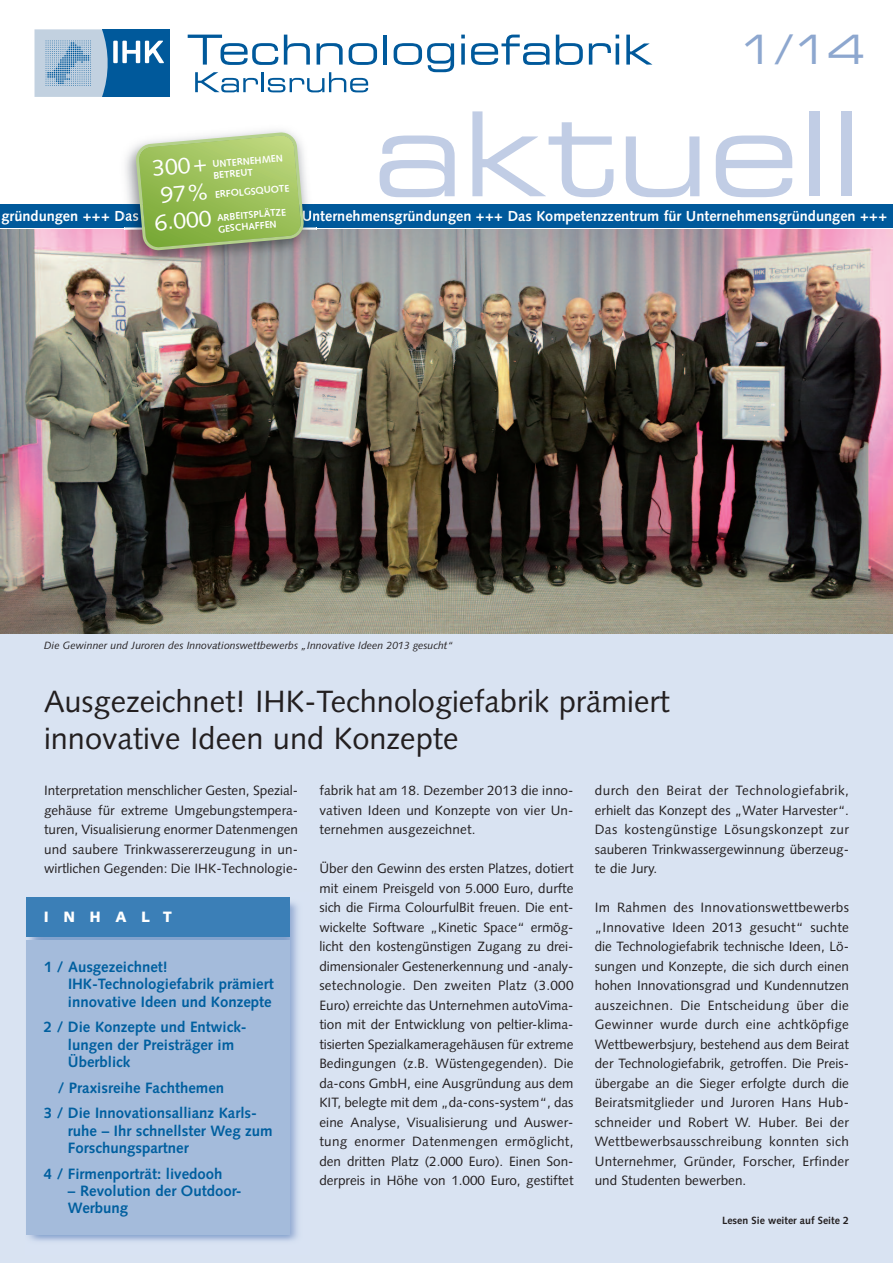
<style>
.page{position:relative;width:893px;height:1263px;background:#fff}
.page>*{position:absolute;margin:0;border:0;box-sizing:border-box;transform-origin:0 0}
.t1{font:117.15px "Eurostile Extended Two";color:#c1cde5}
.t2{font:40.5px "Eurostile Extended Two";color:#8da7cf}
.t3{font:30.75px/37.5px "Syntax";color:#231f20}
.t4{font:22.95px/27px "Syntax";color:#fff;text-align:center}
.t5{font:700 15px/17.2px "Syntax";color:#005f9f}
.t6{font:900 15px "Syntax";letter-spacing:.97em;color:#fff}
.t7{font:700 14.55px "Syntax";color:#fff}
.t8{font:13.5px/19.5px "Syntax";color:#231f20;text-align:justify}
.t9{font:italic 10.5px "Syntax";color:#231f20}
.t10{font:700 10.5px "Syntax";color:#231f20}
.t11{font:700 9.75px/11.4px "Syntax";color:#fff}
</style>
<div class="page">
<div style="left:0;top:230px;width:893px;height:1033px;background:#d9e3f2"></div>
<img style="left:0;top:230px;width:893px;height:404px">
<div style="left:102px;top:29px;width:68px;height:68px;background:#00599b"></div>
<div style="left:113px;top:41px;width:5px;height:22px;background:#fff"></div>
<svg style="left:122px;top:41px;width:42px;height:22px"></svg>
<svg style="left:34px;top:29px;width:74px;height:68px"></svg>
<svg style="left:195px;top:72px;width:63px;height:20px"></svg>
<hr style="left:261px;top:72px;width:2px;height:20px;background:#00599b">
<svg style="left:268px;top:72px;width:100px;height:20px"></svg>
<svg style="left:188px;top:35px;width:90px;height:30px"></svg>
<svg style="left:284px;top:35px;width:26px;height:30px"></svg>
<svg style="left:317px;top:43px;width:26px;height:22px"></svg>
<svg style="left:349px;top:43px;width:28px;height:22px"></svg>
<hr style="left:384px;top:35px;width:3px;height:30px;background:#00599b">
<svg style="left:394px;top:43px;width:60px;height:29px"></svg>
<svg style="left:461px;top:43px;width:4px;height:22px"></svg>
<svg style="left:461px;top:35px;width:4px;height:3px"></svg>
<svg style="left:471px;top:35px;width:78px;height:30px"></svg>
<svg style="left:556px;top:35px;width:27px;height:30px"></svg>
<svg style="left:589px;top:35px;width:30px;height:30px"></svg>
<svg style="left:626px;top:35px;width:26px;height:30px"></svg>
<div style="left:0;top:204px;width:893px;height:23px;background:#00599b"></div>
<img style="left:125px;top:227px;width:191px;height:3px">
<img style="left:125px;top:130px;width:183px;height:74px">
<img style="left:125px;top:230px;width:193px;height:44px">
<img style="left:131px;top:204px;width:184px;height:23px">
<img style="left:123px;top:210px;width:12px;height:14px">
<svg style="left:135px;top:132px;width:169px;height:119px"></svg>
<img style="left:26px;top:897px;width:272px;height:344px">
<div style="left:26px;top:940px;width:263px;height:294px;background:#a4bbdb"></div>
<div style="left:26px;top:897px;width:263px;height:40px;background:#3b7fb7"></div>
<h2 class="t2" style="left:737px;top:35px;width:130px">1/14</h2>
<h1 class="t1" style="left:373px;top:111px;width:491px">aktuell</h1>
<p class="t7" style="left:2px;top:210px;width:887px">gründungen +++ Das Kompetenzze ntrum für Unternehmensgründungen +++ Das Kompetenzzentrum für Unternehmensgründungen +++</p>
<h3 class="t4" style="left:151px;top:156px;width:56px;rotate:-5deg">300+</h3>
<p class="t11" style="left:212px;top:159px;width:72px;rotate:-5deg">UNTERNEHMEN<br>BETREUT</p>
<p class="t11" style="left:215px;top:190px;width:76px;rotate:-5deg">ERFOLGSQUOTE</p>
<p class="t11" style="left:217px;top:213px;width:71px;rotate:-5deg">ARBEITSPLÄTZE<br>GESCHAFFEN</p>
<h3 class="t4" style="left:151px;top:184px;width:59px;rotate:-5deg">97%<br>6.000</h3>
<p class="t9" style="left:44px;top:641px;width:411px">Die Gewinner und Juroren des Innovationswettbewerbs „Innovative Ideen 2013 gesucht“</p>
<h3 class="t3" style="left:44px;top:685px;width:627px">Ausgezeichnet! IHK-Technologiefabrik prämiert innovative Ideen und Konzepte</h3>
<p class="t8" style="left:44px;top:782px;width:256px">Interpretation menschlicher Gesten, Spezial&shy;gehäuse für extreme Umgebungstempera&shy;turen, Visualisierung enormer Datenmengen und saubere Trinkwassererzeugung in un&shy;wirtlichen Gegenden: Die IHK-Technologie-</p>
<p class="t8" style="left:319px;top:782px;width:256px">fabrik hat am 18. Dezember 2013 die inno&shy;vativen Ideen und Konzepte von vier Un&shy;ternehmen ausgezeichnet.</p>
<p class="t8" style="left:319px;top:860px;width:256px">Über den Gewinn des ersten Platzes, dotiert mit einem Preisgeld von 5.000 Euro, durfte sich die Firma ColourfulBit freuen. Die ent&shy;wickelte Software „Kinetic Space“ ermög&shy;licht den kostengünstigen Zugang zu drei&shy;dimensionaler Gestenerkennung und -analy&shy;setechnologie. Den zweiten Platz (3.000<br>Euro) erreichte das Unternehmen autoVima&shy;tion mit der Entwicklung von peltier-klima&shy;tisierten Spezialkameragehäusen für extreme Bedingungen (z.B. Wüstengegenden). Die da-cons GmbH, eine Ausgründung aus dem KIT, belegte mit dem „da-cons-system“, das eine Analyse, Visualisierung und Auswer&shy;tung enormer Datenmengen ermöglicht, den dritten Platz (2.000 Euro). Einen Son&shy;derpreis in Höhe von 1.000 Euro, gestiftet</p>
<p class="t6" style="left:44px;top:911px;width:129px">INHALT</p>
<p class="t5" style="left:68px;top:960px;width:207px;text-indent:-24px">1 / Ausgezeichnet!<br>IHK-Technologiefabrik prämiert innovative Ideen und Konzepte</p>
<p class="t5" style="left:68px;top:1020px;width:180px;text-indent:-24px">2 / Die Konzepte und Entwick&shy;lungen der Preisträger im<br>Überblick</p>
<p class="t5" style="left:44px;top:1076px;width:215px;line-height:25.8px;text-indent:14px">/ Praxisreihe Fachthemen<br>3 / Die Innovationsallianz Karls-</p>
<p class="t5" style="left:68px;top:1123px;width:206px">ruhe – Ihr schnellster Weg zum<br>Forschungspartner</p>
<p class="t5" style="left:44px;top:1166px;width:180px">4 / Firmenporträt: livedooh</p>
<p class="t5" style="left:68px;top:1183px;width:175px">– Revolution der Outdoor-<br>Werbung</p>
<p class="t8" style="left:595px;top:782px;width:256px">durch den Beirat der Technologiefabrik, erhielt das Konzept des „Water Harvester“.<br>Das kostengünstige Lösungskonzept zur sauberen Trinkwassergewinnung überzeug&shy;te die Jury.</p>
<p class="t8" style="left:595px;top:899px;width:256px">Im Rahmen des Innovationswettbewerbs „Innovative Ideen 2013 gesucht“ suchte die Technologiefabrik technische Ideen, Lö&shy;sungen und Konzepte, die sich durch einen hohen Innovationsgrad und Kundennutzen auszeichnen. Die Entscheidung über die Gewinner wurde durch eine achtköpfige Wettbewerbsjury, bestehend aus dem Beirat der Technologiefabrik, getroffen. Die Preis&shy;übergabe an die Sieger erfolgte durch die Beiratsmitglieder und Juroren Hans Hub&shy;schneider und Robert W. Huber. Bei der Wettbewerbsausschreibung konnten sich Unternehmer, Gründer, Forscher, Erfinder und Studenten bewerben.</p>
<p class="t10" style="left:722px;top:1216px;width:128px">Lesen Sie weiter auf Seite 2</p>
</div>
